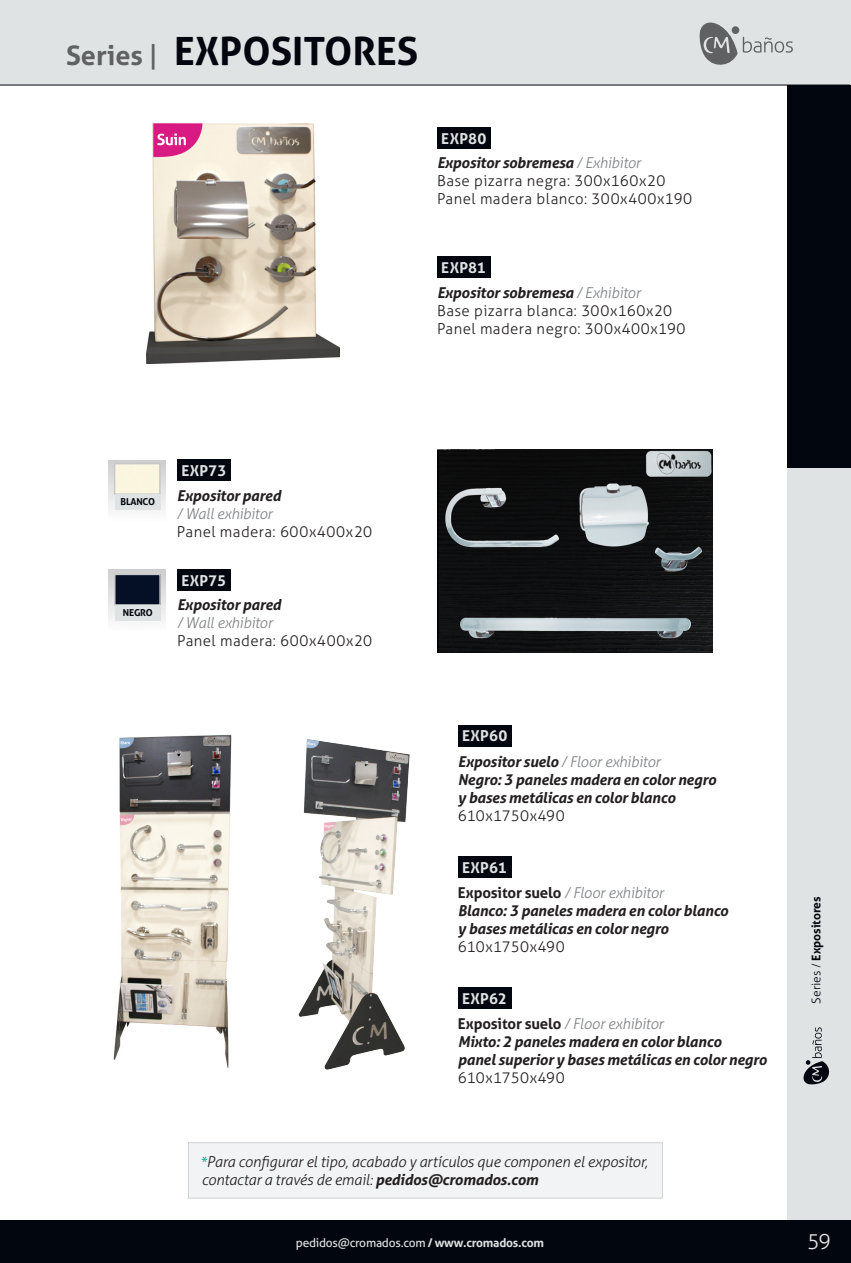
<style>
.page{position:relative;width:851px;height:1263px;background:#fff}
.page>*{position:absolute;margin:0;border:0;box-sizing:border-box;transform-origin:0 0}
.t1{font:700 39px "Aller";color:#02060e}
.t2{font:300 21px "Aller";color:#e0e3e3}
.Descipcion{font:italic 700 15px/18px "Aller";letter-spacing:-.015em;color:#231f20}
.Descipcion-2{font:300 15px "Aller";letter-spacing:.025em;color:#231f20}
.Descipcion-3{font:italic 300 15px/18px "Aller";letter-spacing:-.015em;color:#231f20}
.t3{font:700 15px "Aller";letter-spacing:.015em;color:#e0e3e3}
.Descipcion-4{font:italic 300 15px "Aller";letter-spacing:-.015em;color:#808285}
.t4{font:12px "Aller";letter-spacing:-.02em;color:#e0e3e3}
.t5{font:700 12px "Aller";letter-spacing:-.005em;color:#02060e}
.t6{font:700 9.6px "Aller";letter-spacing:-.02em;color:#02060e}
.s1{font-size:27px;color:#5f6163}
.s2{font-weight:400;font-size:27px;color:#5f6163}
.s3{font-weight:300;color:#808285}
.s4{font-weight:700;font-style:normal;color:#231f20}
.s5{font-style:normal}
.s6{font-family:"Myriad Pro";font-weight:400;font-style:normal;color:#00a28e}
.s7{font-weight:700}
.s8{font-weight:300}
</style>
<div class="page">
<div style="left:0;top:0;width:850px;height:85px;background:#e0e3e3"></div>
<div style="left:787px;top:85px;width:63px;height:1135px;background:#e0e3e3"></div>
<div style="left:787px;top:85px;width:63px;height:383px;background:#02060e"></div>
<svg style="left:699px;top:23px;width:93px;height:42px"></svg>
<hr style="left:0;top:85px;width:849px;height:1px;background:#02060e">
<div style="left:0;top:1220px;width:850px;height:43px;background:#02060e"></div>
<svg style="left:803px;top:1027px;width:27px;height:58px"></svg>
<img style="left:146px;top:123px;width:194px;height:241px">
<img style="left:113px;top:734px;width:119px;height:334px">
<img style="left:298px;top:739px;width:112px;height:331px">
<img style="left:437px;top:449px;width:275px;height:203px">
<div style="left:108px;top:569px;width:58px;height:61px;background:linear-gradient(to bottom,#cecdcd,#fcfcfc)"></div>
<img style="left:117px;top:577px;width:41px;height:26px">
<div style="left:114px;top:574px;width:47px;height:32px;border:2px solid #c7c8ca"></div>
<div style="left:115px;top:605px;width:46px;height:15px;background:#e0e3e3"></div>
<div style="left:177px;top:569px;width:54px;height:22px;background:#02060e"></div>
<div style="left:108px;top:460px;width:58px;height:60px;background:linear-gradient(to bottom,#cfcece,#fbfbfb)"></div>
<img style="left:117px;top:466px;width:41px;height:26px">
<div style="left:114px;top:463px;width:47px;height:32px;border:2px solid #c7c8ca"></div>
<div style="left:115px;top:494px;width:46px;height:16px;background:#e0e3e3"></div>
<div style="left:177px;top:460px;width:54px;height:21px;background:#02060e"></div>
<div style="left:437px;top:127px;width:53px;height:22px;background:#02060e"></div>
<div style="left:437px;top:257px;width:53px;height:21px;background:#02060e"></div>
<div style="left:458px;top:725px;width:53px;height:21px;background:#02060e"></div>
<div style="left:458px;top:856px;width:53px;height:22px;background:#02060e"></div>
<div style="left:458px;top:988px;width:53px;height:21px;background:#02060e"></div>
<div style="left:188px;top:1143px;width:474px;height:55px;background:#f2f3f4"></div>
<div style="left:188px;top:1142px;width:474px;height:56px;border:1px solid #d1d2d4"></div>
<p class="t1" style="left:66px;top:27px;width:354px"><span class="s1">Series</span> <span class="s2">|</span> EXPOSITORES</p>
<p class="t3" style="left:441px;top:129px;width:47px">EXP80</p>
<p class="Descipcion" style="left:437px;top:154px;width:205px">Expositor sobremesa <span class="s3">/ Exhibitor</span></p>
<p class="Descipcion-2" style="left:437px;top:172px;width:230px">Base pizarra negra: 300x160x20</p>
<p class="Descipcion-2" style="left:437px;top:190px;width:257px">Panel madera blanco: 300x400x190</p>
<p class="t3" style="left:441px;top:258px;width:46px">EXP81</p>
<p class="Descipcion" style="left:437px;top:283px;width:205px">Expositor sobremesa <span class="s3">/ Exhibitor</span></p>
<p class="Descipcion-2" style="left:437px;top:301px;width:237px">Base pizarra blanca: 300x160x20</p>
<p class="Descipcion-2" style="left:437px;top:319px;width:250px">Panel madera negro: 300x400x190</p>
<p class="t3" style="left:181px;top:461px;width:47px">EXP73</p>
<p class="t6" style="left:120px;top:496px;width:36px">BLANCO</p>
<p class="Descipcion" style="left:177px;top:486px;width:105px">Expositor pared <span class="s3">/ Wall exhibitor</span></p>
<p class="Descipcion-2" style="left:177px;top:522px;width:197px">Panel madera: 600x400x20</p>
<p class="t3" style="left:181px;top:571px;width:46px">EXP75</p>
<p class="t6" style="left:123px;top:607px;width:31px">NEGRO</p>
<p class="Descipcion" style="left:177px;top:596px;width:105px">Expositor pared <span class="s3">/ Wall exhibitor</span></p>
<p class="Descipcion-2" style="left:177px;top:632px;width:197px">Panel madera: 600x400x20</p>
<p class="t3" style="left:462px;top:727px;width:47px">EXP60</p>
<p class="Descipcion" style="left:458px;top:752px;width:260px">Expositor suelo <span class="s3">/ Floor exhibitor<br></span>Negro: 3 paneles madera en color negro y bases metálicas en color blanco</p>
<p class="Descipcion-2" style="left:458px;top:806px;width:108px">610x1750x490</p>
<p class="t3" style="left:462px;top:858px;width:46px">EXP61</p>
<p class="Descipcion-4" style="left:458px;top:883px;width:207px"><span class="s4">Expositor suelo</span> / Floor exhibitor</p>
<p class="Descipcion" style="left:458px;top:901px;width:272px">Blanco: 3 paneles madera en color blanco y bases metálicas en color negro</p>
<p class="Descipcion-2" style="left:458px;top:937px;width:108px">610x1750x490</p>
<p class="t3" style="left:462px;top:989px;width:46px">EXP62</p>
<p class="Descipcion" style="left:458px;top:1015px;width:310px"><span class="s5">Expositor suelo</span> <span class="s3">/ Floor exhibitor<br></span>Mixto: 2 paneles madera en color blanco<br>panel superior y bases metálicas en color negro</p>
<p class="Descipcion-2" style="left:458px;top:1069px;width:108px">610x1750x490</p>
<p class="Descipcion-3" style="left:201px;top:1152px;width:448px"><span class="s6">*</span>Para configurar el tipo, acabado y artículos que componen el expositor, contactar a través de email: <span class="s7">pedidos@cromados.com</span></p>
<p class="t5" style="left:808px;top:1003px;width:109px;rotate:-90deg"><span class="s8">Series /</span> Expositores</p>
<p class="t4" style="left:296px;top:1235px;width:249px">pedidos@cromados.com <span class="s7">/ www.cromados.com</span></p>
<h2 class="t2" style="left:807px;top:1229px;width:25px">59</h2>
</div>
